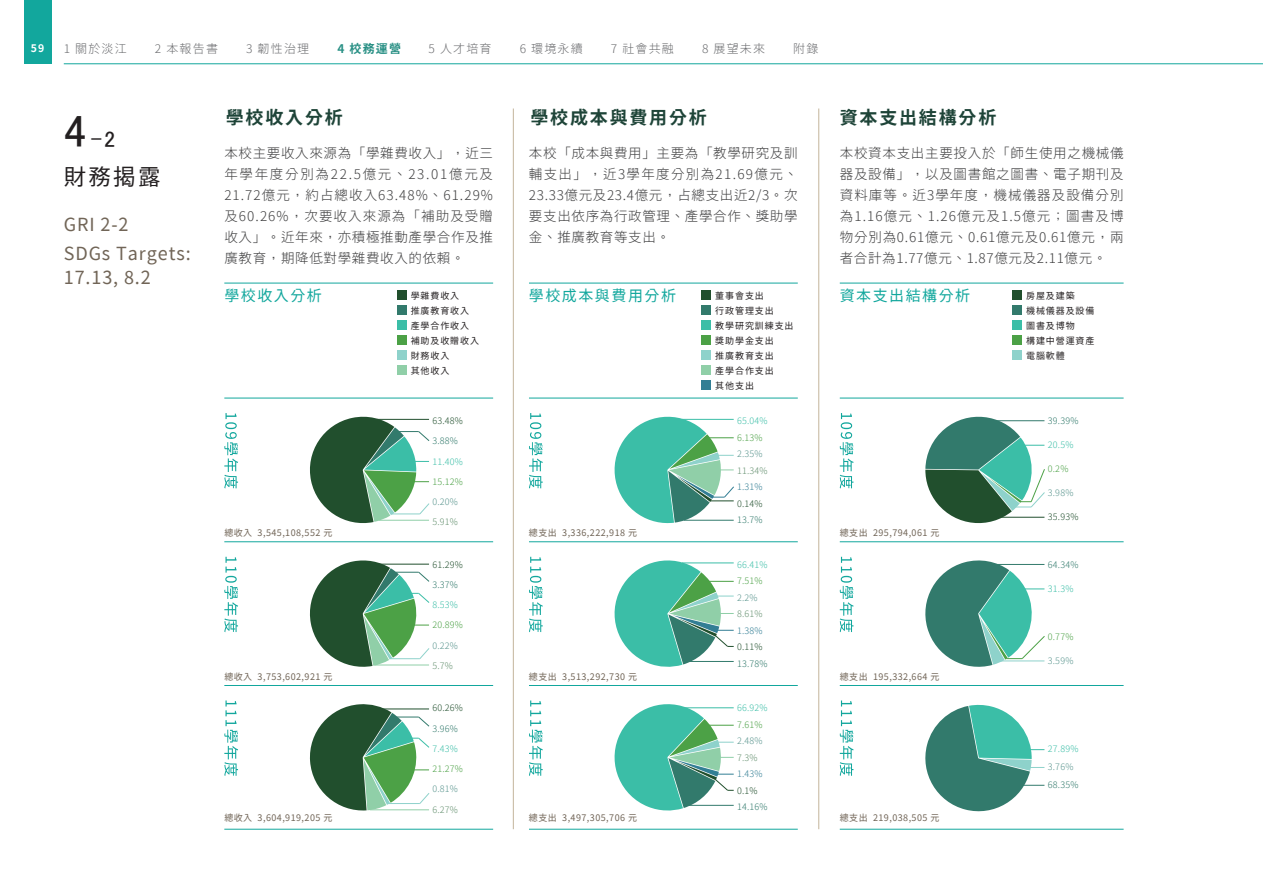
<style>
.page{position:relative;width:1263px;height:893px;background:#fff}
.page>*{position:absolute;margin:0;border:0;box-sizing:border-box;transform-origin:0 0}
.t1{font:22.5px "Taipei Sans TC Beta";color:#231f20}
.t2{font:22.5px "MS P Gothic";color:#231f20}
.t3{font:18px/28.5px "Taipei Sans TC Beta";letter-spacing:.05em;color:#716557}
.t4{font:700 18px "Taipei Sans TC Beta";letter-spacing:.1em;color:#1e4438}
.t5{font:15px "Taipei Sans TC Beta";letter-spacing:.1em;color:#12a79d}
.t6{font:300 13.5px/21px "Taipei Sans TC Beta";letter-spacing:.05em;color:#3e3e3f;text-align:justify}
.t7{font:300 12px "Taipei Sans TC Beta";letter-spacing:.1em;color:#6c6d70}
.t8{font:700 12px "Taipei Sans TC Beta";color:#299085}
.t9{font:700 10.5px "Taipei Sans TC Beta";color:#fff}
.t10{font:9px "Taipei Sans TC Beta";letter-spacing:.05em;color:#716557}
.t11{font:9px/15px "Taipei Sans TC Beta";letter-spacing:.1em;color:#231f20}
.t12{font:300 9px "Taipei Sans TC Beta";letter-spacing:.025em;color:#327a6c}
.t13{font:300 9px "Taipei Sans TC Beta";letter-spacing:.025em;color:#3bbea7}
.t14{font:300 9px "Taipei Sans TC Beta";letter-spacing:.025em;color:#5a958e}
.t15{font:300 9px "Taipei Sans TC Beta";letter-spacing:.025em;color:#4ca146}
.t16{font:300 9px "Taipei Sans TC Beta";letter-spacing:.025em;color:#214f2d}
.t17{font:300 9px "Taipei Sans TC Beta";letter-spacing:.025em;color:#64906f}
.t18{font:300 9px "Taipei Sans TC Beta";color:#327e94}
.s1{font-size:45px}
</style>
<div class="page">
<svg style="left:224px;top:413px;width:14px;height:76px"></svg>
<svg style="left:224px;top:557px;width:14px;height:75px"></svg>
<svg style="left:224px;top:700px;width:14px;height:76px"></svg>
<div style="left:24px;top:0;width:27px;height:64px;background:#12a79d"></div>
<hr style="left:64px;top:63px;width:1199px;height:1px;background:#12a79d">
<hr style="left:224px;top:398px;width:269px;height:1px;background:#12a79d">
<hr style="left:224px;top:541px;width:269px;height:1px;background:#12a79d">
<hr style="left:224px;top:685px;width:269px;height:1px;background:#12a79d">
<hr style="left:224px;top:829px;width:269px;height:1px;background:#12a79d">
<div style="left:397px;top:291px;width:9px;height:9px;background:#214f2d"></div>
<div style="left:397px;top:306px;width:9px;height:9px;background:#327a6c"></div>
<div style="left:397px;top:321px;width:9px;height:9px;background:#3bbea7"></div>
<div style="left:397px;top:336px;width:9px;height:9px;background:#4ca146"></div>
<div style="left:397px;top:351px;width:9px;height:9px;background:#8ed2cb"></div>
<div style="left:397px;top:366px;width:9px;height:9px;background:#90cfa8"></div>
<svg style="left:310px;top:416px;width:120px;height:107px"></svg>
<svg style="left:310px;top:560px;width:120px;height:107px"></svg>
<svg style="left:309px;top:704px;width:121px;height:107px"></svg>
<svg style="left:840px;top:413px;width:13px;height:76px"></svg>
<svg style="left:840px;top:557px;width:13px;height:75px"></svg>
<svg style="left:840px;top:700px;width:13px;height:76px"></svg>
<hr style="left:840px;top:398px;width:283px;height:1px;background:#12a79d">
<hr style="left:840px;top:541px;width:283px;height:1px;background:#12a79d">
<hr style="left:840px;top:685px;width:283px;height:1px;background:#12a79d">
<hr style="left:840px;top:829px;width:283px;height:1px;background:#12a79d">
<div style="left:1012px;top:291px;width:10px;height:9px;background:#214f2d"></div>
<div style="left:1012px;top:306px;width:10px;height:9px;background:#327a6c"></div>
<div style="left:1012px;top:321px;width:10px;height:9px;background:#3bbea7"></div>
<div style="left:1012px;top:336px;width:10px;height:9px;background:#4ca146"></div>
<div style="left:1012px;top:351px;width:10px;height:9px;background:#8ed2cb"></div>
<svg style="left:925px;top:416px;width:120px;height:108px"></svg>
<svg style="left:925px;top:560px;width:120px;height:107px"></svg>
<svg style="left:925px;top:704px;width:119px;height:108px"></svg>
<svg style="left:529px;top:413px;width:14px;height:76px"></svg>
<svg style="left:529px;top:557px;width:14px;height:75px"></svg>
<svg style="left:529px;top:700px;width:14px;height:76px"></svg>
<hr style="left:529px;top:398px;width:269px;height:1px;background:#12a79d">
<hr style="left:224px;top:283px;width:269px;height:1px;background:#12a79d">
<hr style="left:840px;top:283px;width:283px;height:1px;background:#12a79d">
<hr style="left:529px;top:283px;width:269px;height:1px;background:#12a79d">
<hr style="left:529px;top:541px;width:269px;height:1px;background:#12a79d">
<hr style="left:529px;top:685px;width:269px;height:1px;background:#12a79d">
<hr style="left:529px;top:829px;width:269px;height:1px;background:#12a79d">
<div style="left:702px;top:291px;width:9px;height:9px;background:#214f2d"></div>
<div style="left:702px;top:306px;width:9px;height:9px;background:#327a6c"></div>
<div style="left:702px;top:321px;width:9px;height:9px;background:#3bbea7"></div>
<div style="left:702px;top:336px;width:9px;height:9px;background:#4ca146"></div>
<div style="left:702px;top:351px;width:9px;height:9px;background:#8ed2cb"></div>
<div style="left:702px;top:366px;width:9px;height:9px;background:#90cfa8"></div>
<div style="left:702px;top:381px;width:9px;height:9px;background:#327e94"></div>
<svg style="left:614px;top:416px;width:120px;height:108px"></svg>
<svg style="left:614px;top:560px;width:120px;height:107px"></svg>
<svg style="left:614px;top:704px;width:120px;height:107px"></svg>
<hr style="left:513px;top:109px;width:1px;height:720px;background:#c3b49b">
<hr style="left:818px;top:109px;width:1px;height:720px;background:#c3b49b">
<p class="t9" style="left:31px;top:42px;width:15px">59</p>
<p class="t7" style="left:64px;top:42px;width:65px">1 關於淡江</p>
<p class="t7" style="left:155px;top:42px;width:65px">2 本報告書</p>
<p class="t7" style="left:246px;top:42px;width:65px">3 韌性治理</p>
<p class="t8" style="left:337px;top:42px;width:65px">4 校務運營</p>
<p class="t7" style="left:428px;top:42px;width:65px">5 人才培育</p>
<p class="t7" style="left:520px;top:42px;width:65px">6 環境永續</p>
<p class="t7" style="left:611px;top:42px;width:65px">7 社會共融</p>
<p class="t7" style="left:702px;top:42px;width:65px">8 展望未來</p>
<p class="t7" style="left:793px;top:42px;width:27px">附錄</p>
<h1 class="t2" style="left:64px;top:128px;width:53px"><span class="s1">4</span>-2</h1>
<h1 class="t1" style="left:64px;top:164px;width:98px">財務揭露</h1>
<h2 class="t3" style="left:64px;top:211px;width:128px">GRI 2-2<br>SDGs Targets:</h2>
<h2 class="t3" style="left:64px;top:263px;width:89px">17.13, 8.2</h2>
<h2 class="t4" style="left:226px;top:108px;width:118px">學校收入分析</h2>
<p class="t6" style="left:224px;top:143px;width:270px">本校主要收入來源為「學雜費收入」，近三年學年度分別為22.5億元、23.01億元及21.72億元，約占總收入63.48%、61.29%及60.26%，次要收入來源為「補助及受贈收入」。近年來，亦積極推動產學合作及推廣教育，期降低對學雜費收入的依賴。</p>
<p class="t5" style="left:224px;top:287px;width:99px">學校收入分析</p>
<p class="t10" style="left:224px;top:527px;width:110px">總收入 3,545,108,552 元</p>
<p class="t10" style="left:224px;top:671px;width:110px">總收入 3,753,602,921 元</p>
<p class="t10" style="left:224px;top:813px;width:110px">總收入 3,604,919,205 元</p>
<p class="t11" style="left:411px;top:288px;width:70px">學雜費收入<br>推廣教育收入產學合作收入補助及收贈收入財務收入<br>其他收入</p>
<p class="t16" style="left:432px;top:416px;width:32px">63.48%</p>
<p class="t12" style="left:432px;top:436px;width:27px">3.88%</p>
<p class="t13" style="left:432px;top:456px;width:32px">11.40%</p>
<p class="t15" style="left:432px;top:476px;width:32px">15.12%</p>
<p class="t14" style="left:432px;top:497px;width:27px">0.20%</p>
<p class="t17" style="left:432px;top:517px;width:27px">5.91%</p>
<p class="t16" style="left:432px;top:559px;width:32px">61.29%</p>
<p class="t12" style="left:432px;top:579px;width:27px">3.37%</p>
<p class="t13" style="left:432px;top:600px;width:27px">8.53%</p>
<p class="t15" style="left:432px;top:620px;width:32px">20.89%</p>
<p class="t14" style="left:432px;top:640px;width:27px">0.22%</p>
<p class="t17" style="left:432px;top:660px;width:22px">5.7%</p>
<p class="t16" style="left:432px;top:703px;width:32px">60.26%</p>
<p class="t12" style="left:432px;top:723px;width:27px">3.96%</p>
<p class="t13" style="left:432px;top:744px;width:27px">7.43%</p>
<p class="t15" style="left:432px;top:764px;width:32px">21.27%</p>
<p class="t14" style="left:432px;top:784px;width:27px">0.81%</p>
<p class="t17" style="left:432px;top:804px;width:27px">6.27%</p>
<h2 class="t4" style="left:530px;top:108px;width:178px">學校成本與費用分析</h2>
<p class="t6" style="left:529px;top:143px;width:270px">本校「成本與費用」主要為「教學研究及訓輔支出」，近3學年度分別為21.69億元、23.33億元及23.4億元，占總支出近2/3。次要支出依序為行政管理、產學合作、獎助學金、推廣教育等支出。</p>
<p class="t5" style="left:529px;top:287px;width:148px">學校成本與費用分析</p>
<p class="t11" style="left:715px;top:288px;width:80px">董事會支出<br>行政管理支出<br>教學研究訓練支出獎助學金支出<br>推廣教育支出<br>產學合作支出<br>其他支出</p>
<p class="t13" style="left:737px;top:416px;width:32px">65.04%</p>
<p class="t15" style="left:737px;top:432px;width:27px">6.13%</p>
<p class="t14" style="left:737px;top:449px;width:27px">2.35%</p>
<p class="t17" style="left:737px;top:465px;width:32px">11.34%</p>
<p class="t18" style="left:737px;top:482px;width:27px">1.31%</p>
<p class="t16" style="left:737px;top:498px;width:27px">0.14%</p>
<p class="t12" style="left:737px;top:515px;width:27px">13.7%</p>
<p class="t10" style="left:529px;top:527px;width:110px">總支出 3,336,222,918 元</p>
<p class="t10" style="left:529px;top:671px;width:110px">總支出 3,513,292,730 元</p>
<p class="t10" style="left:529px;top:813px;width:110px">總支出 3,497,305,706 元</p>
<p class="t13" style="left:737px;top:559px;width:32px">66.41%</p>
<p class="t15" style="left:737px;top:576px;width:27px">7.51%</p>
<p class="t14" style="left:737px;top:592px;width:22px">2.2%</p>
<p class="t17" style="left:737px;top:609px;width:27px">8.61%</p>
<p class="t18" style="left:737px;top:625px;width:27px">1.38%</p>
<p class="t16" style="left:737px;top:642px;width:27px">0.11%</p>
<p class="t12" style="left:737px;top:658px;width:32px">13.78%</p>
<p class="t13" style="left:737px;top:703px;width:32px">66.92%</p>
<p class="t15" style="left:737px;top:719px;width:27px">7.61%</p>
<p class="t14" style="left:737px;top:736px;width:27px">2.48%</p>
<p class="t17" style="left:737px;top:752px;width:22px">7.3%</p>
<p class="t18" style="left:737px;top:769px;width:27px">1.43%</p>
<p class="t16" style="left:737px;top:785px;width:22px">0.1%</p>
<p class="t12" style="left:737px;top:802px;width:32px">14.16%</p>
<h2 class="t4" style="left:840px;top:108px;width:158px">資本支出結構分析</h2>
<p class="t6" style="left:840px;top:143px;width:285px">本校資本支出主要投入於「師生使用之機械儀器及設備」，以及圖書館之圖書、電子期刊及資料庫等。近3學年度，機械儀器及設備分別為1.16億元、1.26億元及1.5億元；圖書及博物分別為0.61億元、0.61億元及0.61億元，兩者合計為1.77億元、1.87億元及2.11億元。</p>
<p class="t5" style="left:840px;top:287px;width:132px">資本支出結構分析</p>
<p class="t11" style="left:1026px;top:288px;width:70px">房屋及建築<br>機械儀器及設備圖書及博物<br>構建中營運資產電腦軟體</p>
<p class="t10" style="left:840px;top:527px;width:101px">總支出 295,794,061 元</p>
<p class="t10" style="left:840px;top:671px;width:101px">總支出 195,332,664 元</p>
<p class="t10" style="left:840px;top:813px;width:101px">總支出 219,038,505 元</p>
<p class="t12" style="left:1048px;top:416px;width:32px">39.39%</p>
<p class="t13" style="left:1048px;top:440px;width:27px">20.5%</p>
<p class="t15" style="left:1048px;top:464px;width:22px">0.2%</p>
<p class="t14" style="left:1048px;top:488px;width:27px">3.98%</p>
<p class="t16" style="left:1048px;top:512px;width:32px">35.93%</p>
<p class="t12" style="left:1048px;top:559px;width:32px">64.34%</p>
<p class="t13" style="left:1048px;top:583px;width:27px">31.3%</p>
<p class="t15" style="left:1048px;top:631px;width:27px">0.77%</p>
<p class="t14" style="left:1048px;top:655px;width:27px">3.59%</p>
<p class="t13" style="left:1048px;top:744px;width:32px">27.89%</p>
<p class="t14" style="left:1048px;top:762px;width:27px">3.76%</p>
<p class="t12" style="left:1048px;top:780px;width:32px">68.35%</p>
</div>
